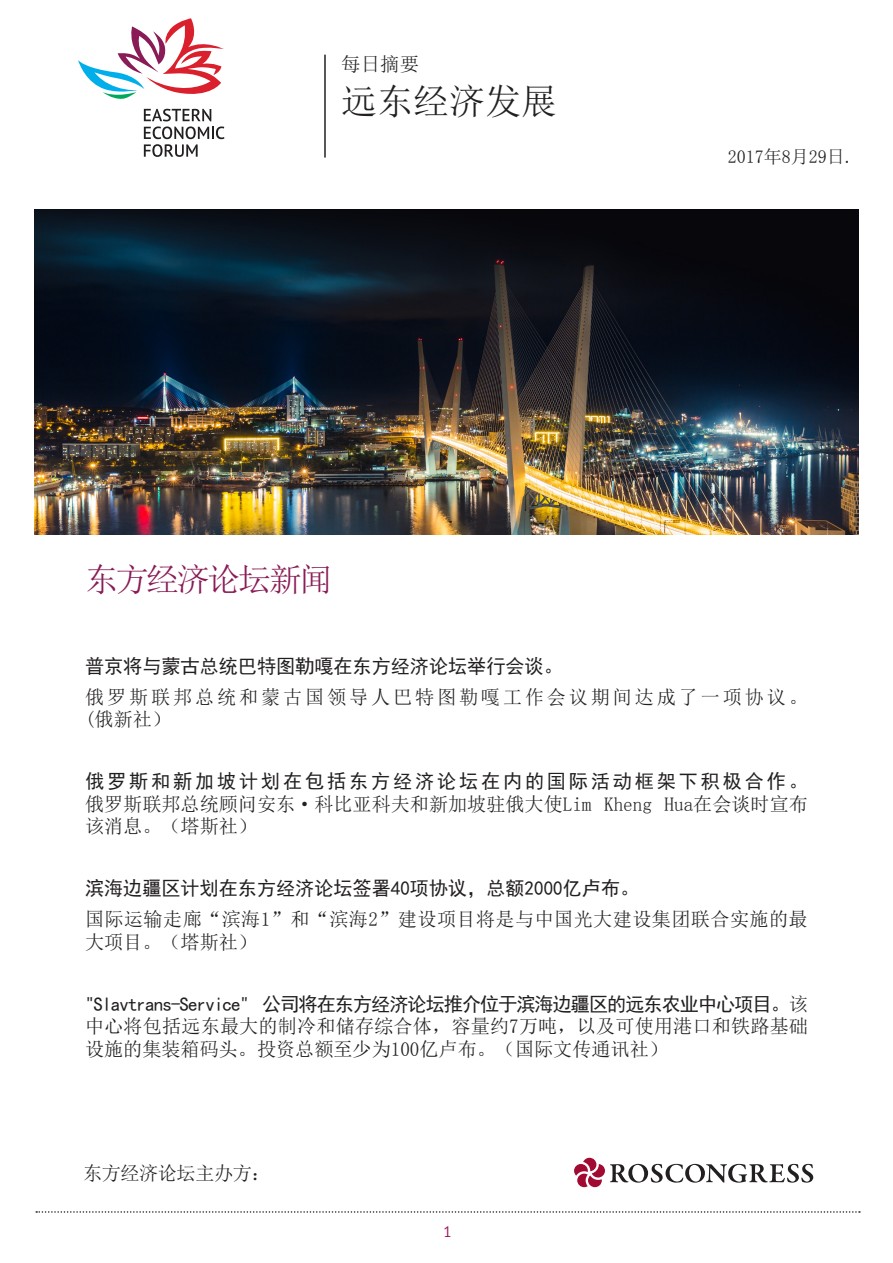
<style>
.page{position:relative;width:893px;height:1263px;background:#fff}
.page>*{position:absolute;margin:0;border:0;box-sizing:border-box;transform-origin:0 0}
.t1{font:36px "Sim Sun";color:#231f20}
.zag2{font:33px "Sim Sun";letter-spacing:-.075em;color:#891b56}
.headline_lvl_2{font:19.5px/22.5px "Sim Sun";color:#231f20;text-align:justify}
.headline_lvl_2-2{font:19.5px "Sim Hei";color:#231f20}
.headline_lvl_2-3{font:19.5px/22.5px "Sim Sun";letter-spacing:.02em;color:#231f20}
.main_text{font:19.5px/22.5px "Sim Sun";letter-spacing:.15em;color:#231f20}
.main_text-2{font:19.5px "Sim Sun";letter-spacing:-.02em;color:#231f20}
.t2{font:18px "Sim Sun";color:#231f20}
.t3{font:15px "PT Sans";color:#9e1459}
.s1{font-family:"Sim Hei"}
</style>
<div class="page">
<svg style="left:36px;top:1211px;width:824px;height:2px"></svg>
<img style="left:34px;top:209px;width:825px;height:326px">
<hr style="left:324px;top:55px;width:2px;height:103px;background:#231f20">
<svg style="left:78px;top:18px;width:146px;height:81px"></svg>
<svg style="left:144px;top:109px;width:80px;height:48px"></svg>
<svg style="left:574px;top:1158px;width:239px;height:29px"></svg>
<p class="headline_lvl_2" style="left:341px;top:52px;width:79px">每日摘要</p>
<p class="t1" style="left:341px;top:83px;width:217px">远东经济发展</p>
<p class="zag2" style="left:85px;top:563px;width:249px">东方经济论坛新闻</p>
<p class="t2" style="left:728px;top:148px;width:127px">2017年8月29日.</p>
<p class="headline_lvl_2-2" style="left:85px;top:656px;width:479px">普京将与蒙古总统巴特图勒嘎在东方经济论坛举行会谈。</p>
<p class="main_text" style="left:85px;top:685px;width:724px">俄罗斯联邦总统和蒙古国领导人巴特图勒嘎工作会议期间达成了一项协议。(俄新社）</p>
<p class="headline_lvl_2" style="left:85px;top:770px;width:724px"><span class="s1">俄罗斯和新加坡计划在包括东方经济论坛在内的国际活动框架下积极合作。</span>俄罗斯联邦总统顾问安东·科比亚科夫和新加坡驻俄大使Lim Kheng Hua在会谈时宣布该消息。（塔斯社）</p>
<p class="headline_lvl_2-2" style="left:85px;top:878px;width:556px">滨海边疆区计划在东方经济论坛签署40项协议，总额2000亿卢布。</p>
<p class="headline_lvl_2-3" style="left:85px;top:908px;width:724px">国际运输走廊“滨海1”和“滨海2”建设项目将是与中国光大建设集团联合实施的最大项目。（塔斯社）</p>
<p class="headline_lvl_2" style="left:85px;top:992px;width:724px"><span class="s1">"Slavtrans-Service" 公司将在东方经济论坛推介位于滨海边疆区的远东农业中心项目。</span>该中心将包括远东最大的制冷和储存综合体，容量约7万吨，以及可使用港口和铁路基础设施的集装箱码头。投资总额至少为100亿卢布。（国际文传通讯社）</p>
<p class="main_text-2" style="left:83px;top:1163px;width:189px">东方经济论坛主办方：</p>
<p class="t3" style="left:443px;top:1222px;width:10px">1</p>
</div>
